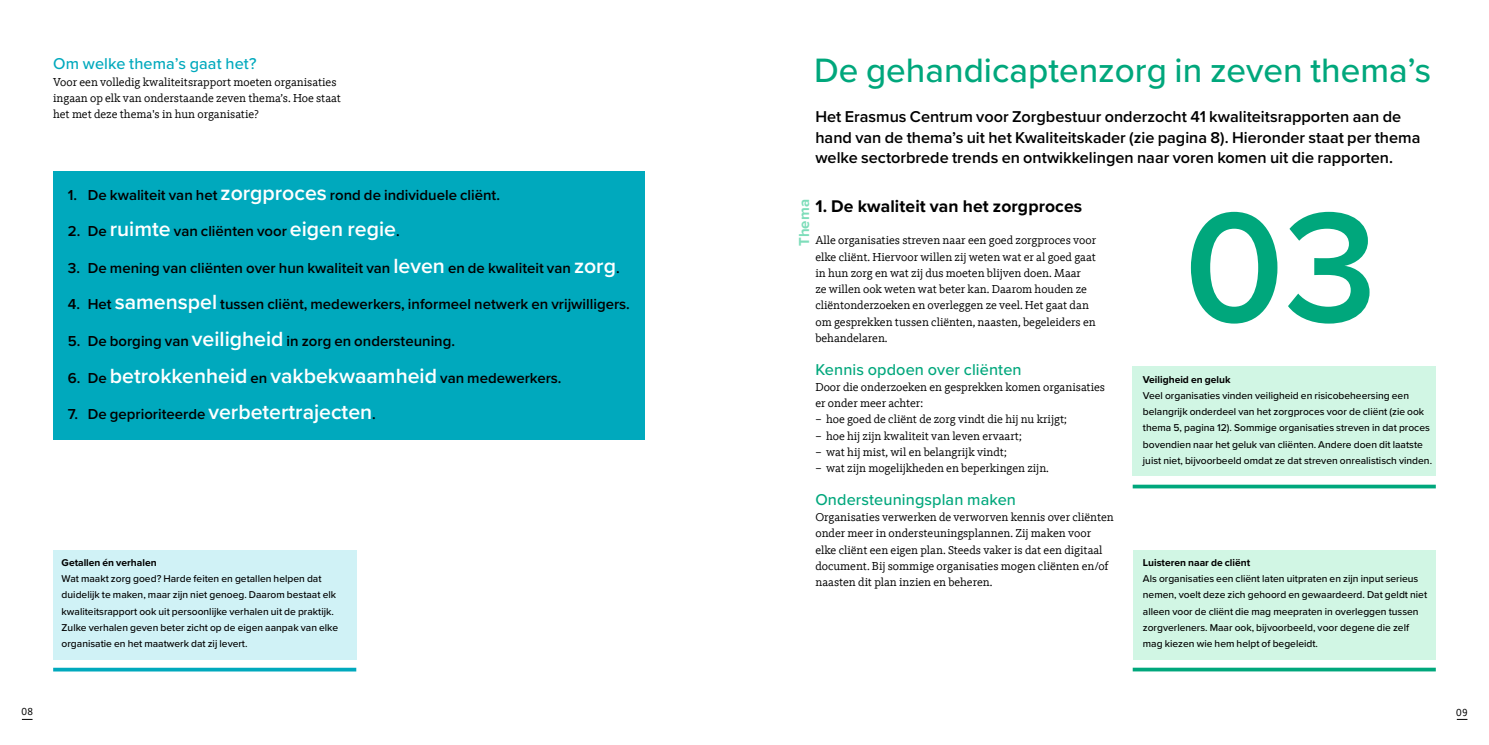
<style>
.page{position:relative;width:1489px;height:745px;background:#fff}
.page>*{position:absolute;margin:0;border:0;box-sizing:border-box;transform-origin:0 0}
.t1{font:600 162px "Proxima Nova";color:#00a77c}
.t2{font:500 35px "Proxima Nova";color:#00a77c}
.t3{font:600 21.25px "Proxima Nova";color:#fff}
.t4{font:700 17.5px "Proxima Nova";letter-spacing:.005em;color:#000}
.t5{font:600 16.25px/20.2px "Proxima Nova";color:#000}
.t6{font:500 16.25px "Proxima Nova";letter-spacing:.005em;color:#00a77c}
.t7{font:500 16.25px "Proxima Nova";letter-spacing:.005em;color:#00a9bd}
.t8{font:600 15px "Proxima Nova";color:#000}
.t9{font:700 15px "Proxima Nova";letter-spacing:.005em;color:#7eddba}
.t10{font:11.88px/16.2px "Kievit Slab Offc";color:#000}
.t11{font:500 10.25px/16.2px "Proxima Nova";color:#000}
.t12{font:700 10.25px "Proxima Nova";color:#000}
.t13{font:10px "Maurea Regular Tf";color:#000}
.s1{font-size:21.25px;color:#fff}
.s2{font-size:15px;color:#000}
</style>
<div class="page">
<div style="left:53px;top:171px;width:591px;height:268px;background:#00a9bd"></div>
<div style="left:53px;top:549px;width:303px;height:110px;background:#d0f2f6"></div>
<svg style="left:53px;top:667px;width:303px;height:4px"></svg>
<div style="left:1132px;top:366px;width:303px;height:110px;background:#d1f6e4"></div>
<svg style="left:1132px;top:484px;width:303px;height:4px"></svg>
<div style="left:1132px;top:549px;width:303px;height:110px;background:#d1f6e4"></div>
<svg style="left:1132px;top:667px;width:303px;height:4px"></svg>
<h3 class="t7" style="left:53px;top:52px;width:205px">Om welke thema’s gaat het?</h3>
<p class="t10" style="left:53px;top:74px;width:289px">Voor een volledig kwaliteitsrapport moeten organisaties ingaan op elk van onderstaande zeven thema’s. Hoe staat het met deze thema's in hun organisatie?</p>
<p class="t8" style="left:68px;top:183px;width:433px">1. De kwaliteit van het <span class="s1">zorgproces</span> rond de individuele cliënt.</p>
<p class="t8" style="left:68px;top:220px;width:333px">2. De <span class="s1">ruimte</span> van cliënten voor <span class="s1">eigen regie</span>.</p>
<p class="t8" style="left:68px;top:256px;width:553px">3. De mening van cliënten over hun kwaliteit van <span class="s1">leven</span> en de kwaliteit van <span class="s1">zorg</span>.</p>
<p class="t8" style="left:68px;top:293px;width:563px">4. Het <span class="s1">samenspel</span> tussen cliënt, medewerkers, informeel netwerk en vrijwilligers.</p>
<p class="t8" style="left:68px;top:329px;width:389px">5. De borging van <span class="s1">veiligheid</span> in zorg en ondersteuning.</p>
<h3 class="t3" style="left:68px;top:359px;width:495px"><span class="s2">6. De</span> betrokkenheid <span class="s2">en</span> vakbekwaamheid <span class="s2">van medewerkers.</span></h3>
<p class="t8" style="left:68px;top:403px;width:309px">7. De geprioriteerde <span class="s1">verbetertrajecten</span>.</p>
<p class="t12" style="left:62px;top:554px;width:96px">Getallen én verhalen</p>
<p class="t11" style="left:62px;top:569px;width:278px">Wat maakt zorg goed? Harde feiten en getallen helpen dat duidelijk te maken, maar zijn niet genoeg. Daarom bestaat elk kwaliteitsrapport ook uit persoonlijke verhalen uit de praktijk.<br>Zulke verhalen geven beter zicht op de eigen aanpak van elke organisatie en het maatwerk dat zij levert.</p>
<h2 class="t2" style="left:814px;top:44px;width:618px">De gehandicaptenzorg in zeven thema’s</h2>
<p class="t5" style="left:815px;top:106px;width:606px">Het Erasmus Centrum voor Zorgbestuur onderzocht 41 kwaliteitsrapporten aan de hand van de thema’s uit het Kwaliteitskader (zie pagina 8). Hieronder staat per thema welke sectorbrede trends en ontwikkelingen naar voren komen uit die rapporten.</p>
<h3 class="t4" style="left:815px;top:193px;width:268px">1. De kwaliteit van het zorgproces</h3>
<p class="t10" style="left:815px;top:232px;width:282px">Alle organisaties streven naar een goed zorgproces voor elke cliënt. Hiervoor willen zij weten wat er al goed gaat in hun zorg en wat zij dus moeten blijven doen. Maar<br>ze willen ook weten wat beter kan. Daarom houden ze cliëntonderzoeken en overleggen ze veel. Het gaat dan om gesprekken tussen cliënten, naasten, begeleiders en behandelaren.</p>
<h3 class="t6" style="left:815px;top:357px;width:208px">Kennis opdoen over cliënten</h3>
<p class="t10" style="left:815px;top:378px;width:291px">Door die onderzoeken en gesprekken komen organisaties er onder meer achter:</p>
<p class="t10" style="left:815px;top:411px;width:253px">– hoe goed de cliënt de zorg vindt die hij nu krijgt;</p>
<p class="t10" style="left:815px;top:427px;width:208px">– hoe hij zijn kwaliteit van leven ervaart;</p>
<p class="t10" style="left:815px;top:443px;width:193px">– wat hij mist, wil en belangrijk vindt;</p>
<p class="t10" style="left:815px;top:460px;width:235px">– wat zijn mogelijkheden en beperkingen zijn.</p>
<h3 class="t6" style="left:815px;top:487px;width:202px">Ondersteuningsplan maken</h3>
<p class="t10" style="left:815px;top:508px;width:300px">Organisaties verwerken de verworven kennis over cliënten onder meer in ondersteuningsplannen. Zij maken voor elke cliënt een eigen plan. Steeds vaker is dat een digitaal document. Bij sommige organisaties mogen cliënten en/of naasten dit plan inzien en beheren.</p>
<p class="t9" style="left:792px;top:246px;width:49px;rotate:-90deg">Thema</p>
<h1 class="t1" style="left:1184px;top:146px;width:194px">03</h1>
<p class="t12" style="left:1142px;top:371px;width:89px">Veiligheid en geluk</p>
<p class="t11" style="left:1142px;top:387px;width:291px">Veel organisaties vinden veiligheid en risicobeheersing een belangrijk onderdeel van het zorgproces voor de cliënt (zie ook thema 5, pagina 12). Sommige organisaties streven in dat proces bovendien naar het geluk van cliënten. Andere doen dit laatste juist niet, bijvoorbeeld omdat ze dat streven onrealistisch vinden.</p>
<p class="t12" style="left:1142px;top:554px;width:109px">Luisteren naar de cliënt</p>
<p class="t11" style="left:1142px;top:569px;width:286px">Als organisaties een cliënt laten uitpraten en zijn input serieus nemen, voelt deze zich gehoord en gewaardeerd. Dat geldt niet alleen voor de cliënt die mag meepraten in overleggen tussen zorgverleners. Maar ook, bijvoorbeeld, voor degene die zelf mag kiezen wie hem helpt of begeleidt.</p>
<p class="t13" style="left:22px;top:705px;width:13px">08</p>
<p class="t13" style="left:1455px;top:706px;width:13px">09</p>
</div>
